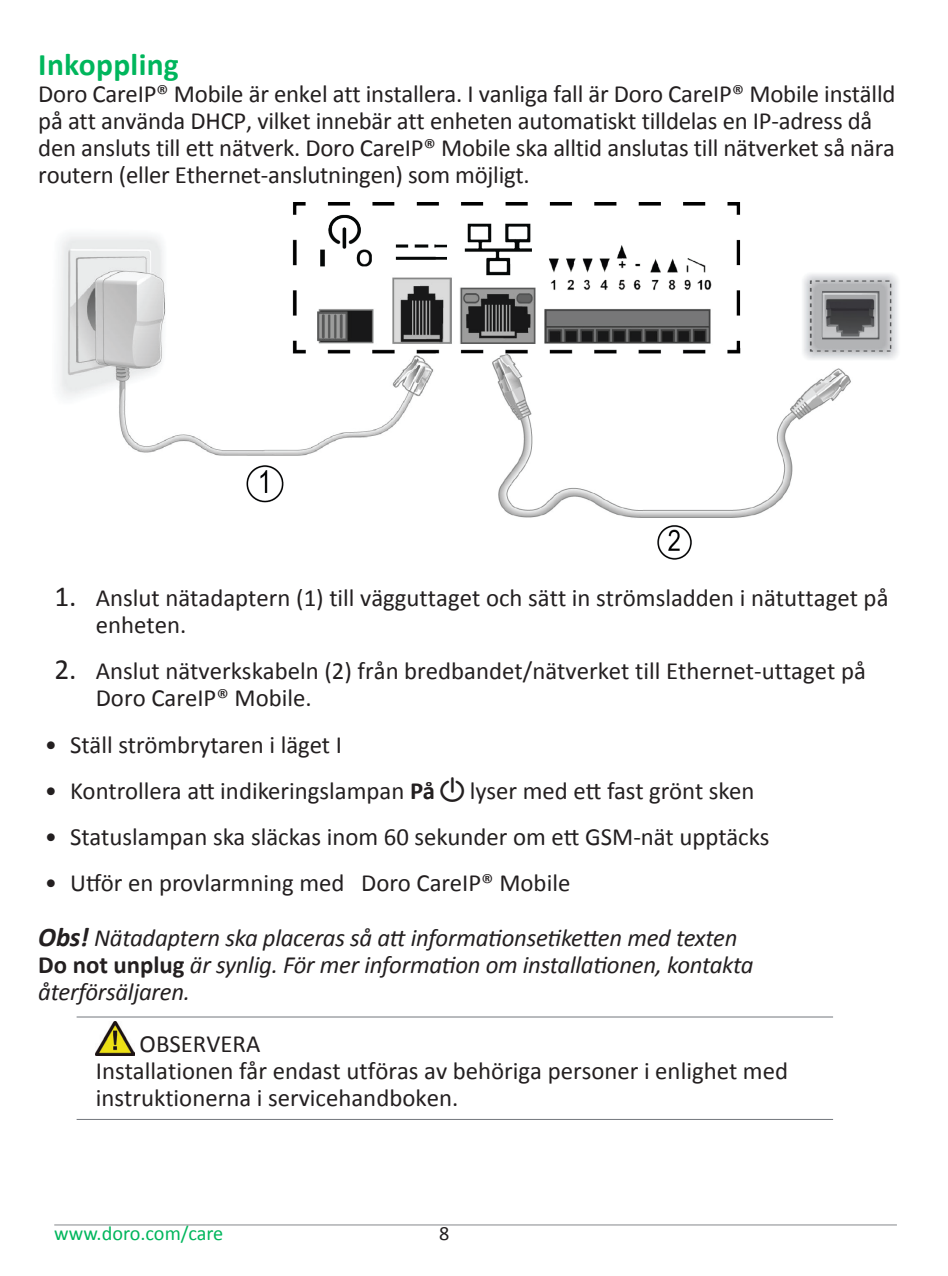
<style>
.page{position:relative;width:948px;height:1276px;background:#fff}
.page>*{position:absolute;margin:0;border:0;box-sizing:border-box;transform-origin:0 0}
.Headline_2{font:700 31.5px "Calibri";letter-spacing:.01em;color:#00b65c}
.Body{font:24.75px/27px "Calibri";letter-spacing:-.01em;color:#231f20}
.Booklet_notice_body{font:italic 24.75px/27px "Calibri";letter-spacing:-.01em;color:#231f20}
.Warning_body{font:24.75px/27px "Calibri";color:#231f20}
.Warning_hdg{font:24.75px "Calibri";color:#231f20}
.t1{font:20.25px "Calibri";color:#00b65c}
.t2{font:20.25px "Calibri";color:#231f20}
.s1{font-size:29.25px}
.s2{font-weight:700}
.s3{font-weight:700;font-size:27px}
.s4{font-weight:700;font-style:normal}
</style>
<div class="page">
<hr style="left:54px;top:1224px;width:842px;height:1px;background:#939598">
<hr style="left:77px;top:1016px;width:755px;height:1px;background:#72767d">
<hr style="left:77px;top:1119px;width:755px;height:1px;background:#72767d">
<img style="left:59px;top:202px;width:839px;height:357px">
<img style="left:96px;top:1022px;width:38px;height:33px">
<p class="Headline_2" style="left:38px;top:44px;width:142px">Inkoppling</p>
<p class="Body" style="left:38px;top:80px;width:858px">Doro CareIP® Mobile är enkel att installera. I vanliga fall är Doro CareIP® Mobile inställd på att använda DHCP, vilket innebär att enheten automatiskt tilldelas en IP-adress då den ansluts till ett nätverk. Doro CareIP® Mobile ska alltid anslutas till nätverket så nära routern (eller Ethernet-anslutningen) som möjligt.</p>
<p class="Body" style="left:96px;top:584px;width:794px;text-indent:-41px"><span class="s1">1.</span> Anslut nätadaptern (1) till vägguttaget och sätt in strömsladden i nätuttaget på enheten.</p>
<p class="Body" style="left:96px;top:658px;width:771px;text-indent:-41px"><span class="s1">2.</span> Anslut nätverkskabeln (2) från bredbandet/nätverket till Ethernet-uttaget på<br>Doro CareIP® Mobile.</p>
<p class="Body" style="left:45px;top:731px;width:299px">• Ställ strömbrytaren i läget I</p>
<p class="Body" style="left:45px;top:777px;width:391px">• Kontrollera att indikeringslampan <span class="s2">På</span></p>
<p class="Body" style="left:469px;top:777px;width:286px">lyser med ett fast grönt sken</p>
<p class="Body" style="left:45px;top:823px;width:726px">• Statuslampan ska släckas inom 60 sekunder om ett GSM-nät upptäcks</p>
<p class="Body" style="left:45px;top:869px;width:527px">• Utför en provlarmning med Doro CareIP® Mobile</p>
<p class="Booklet_notice_body" style="left:38px;top:923px;width:716px"><span class="s3">Obs!</span> Nätadaptern ska placeras så att informationsetiketten med texten<br><span class="s4">Do not unplug</span> är synlig. För mer information om installationen, kontakta återförsäljaren.</p>
<p class="Warning_hdg" style="left:140px;top:1028px;width:122px">OBSERVERA</p>
<p class="Warning_body" style="left:96px;top:1057px;width:693px">Installationen får endast utföras av behöriga personer i enlighet med instruktionerna i servicehandboken.</p>
<p class="t1" style="left:54px;top:1220px;width:170px">www.doro.com/care</p>
<p class="t2" style="left:439px;top:1220px;width:12px">8</p>
</div>
